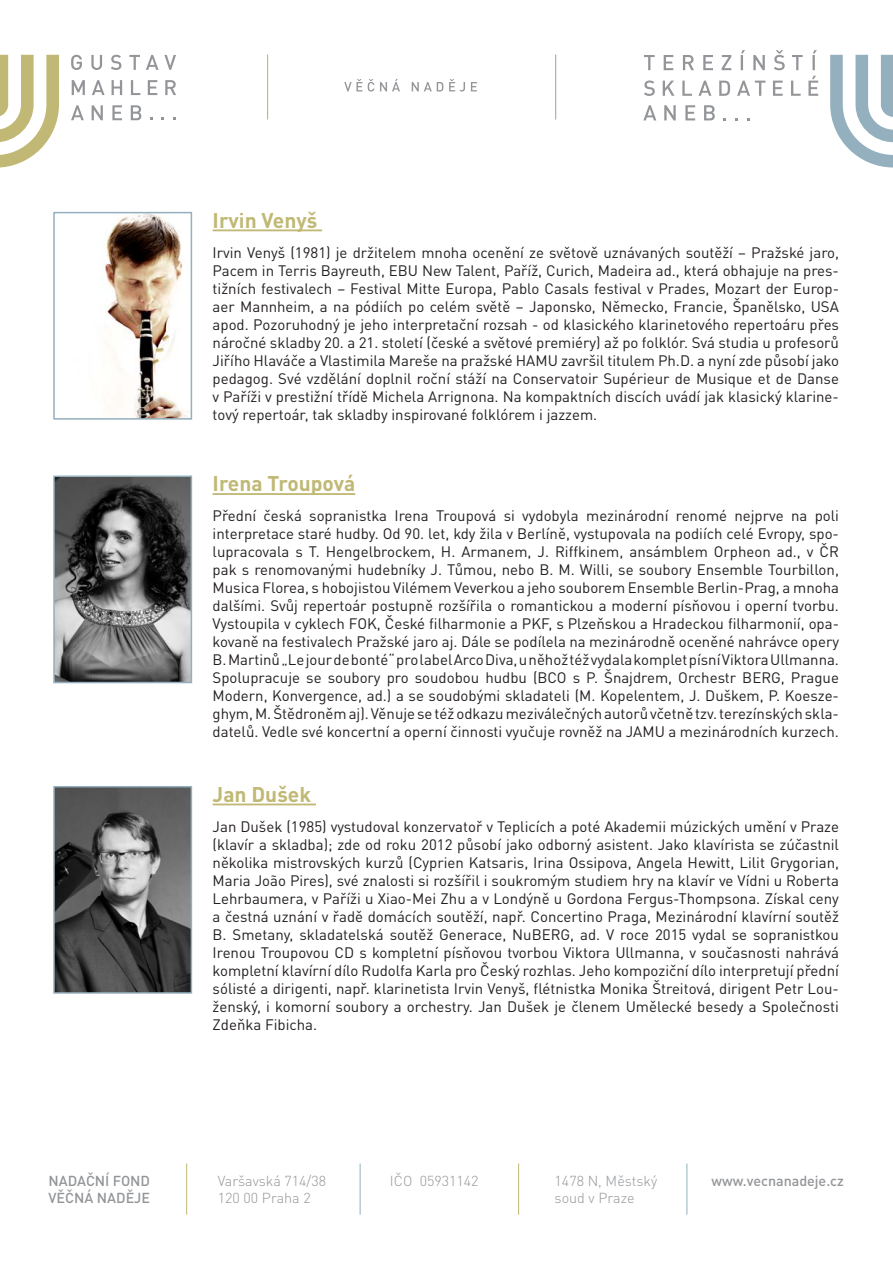
<style>
.page{position:relative;width:893px;height:1263px;background:#fff}
.page>*{position:absolute;margin:0;border:0;box-sizing:border-box;transform-origin:0 0}
.t1{font:700 21px "DIN Pro";color:#c0b874}
.t2{font:15px/18px "DIN Pro";color:#231f20;text-align:justify}
.t3{font:300 14.25px/17.1px "DIN Pro";color:#939598}
.t4{font:500 14.25px/17.1px "DIN Pro";color:#939598}
</style>
<div class="page">
<hr style="left:186px;top:1163px;width:1px;height:52px;background:#c0b874">
<hr style="left:518px;top:1163px;width:1px;height:52px;background:#c0b874">
<hr style="left:360px;top:1163px;width:1px;height:52px;background:#94afbd">
<hr style="left:686px;top:1163px;width:1px;height:52px;background:#94afbd">
<hr style="left:213px;top:229px;width:109px;height:2px;background:#c0b874">
<hr style="left:213px;top:493px;width:142px;height:2px;background:#c0b874">
<hr style="left:213px;top:803px;width:103px;height:2px;background:#c0b874">
<img style="left:104px;top:215px;width:84px;height:202px">
<div style="left:53px;top:212px;width:139px;height:208px;border:2px solid #94afbd"></div>
<img style="left:56px;top:478px;width:133px;height:202px">
<div style="left:53px;top:475px;width:139px;height:208px;border:2px solid #94afbd"></div>
<img style="left:56px;top:789px;width:133px;height:202px">
<div style="left:53px;top:786px;width:139px;height:208px;border:2px solid #94afbd"></div>
<svg style="left:643px;top:105px;width:13px;height:15px"></svg>
<svg style="left:664px;top:105px;width:12px;height:15px"></svg>
<svg style="left:685px;top:105px;width:10px;height:15px"></svg>
<svg style="left:704px;top:105px;width:11px;height:15px"></svg>
<svg style="left:644px;top:55px;width:11px;height:15px"></svg>
<svg style="left:664px;top:55px;width:9px;height:15px"></svg>
<svg style="left:683px;top:55px;width:11px;height:15px"></svg>
<svg style="left:703px;top:55px;width:10px;height:15px"></svg>
<svg style="left:722px;top:55px;width:9px;height:15px"></svg>
<svg style="left:741px;top:50px;width:4px;height:20px"></svg>
<svg style="left:753px;top:55px;width:12px;height:15px"></svg>
<svg style="left:774px;top:50px;width:11px;height:20px"></svg>
<svg style="left:792px;top:55px;width:11px;height:15px"></svg>
<svg style="left:812px;top:50px;width:5px;height:20px"></svg>
<svg style="left:644px;top:80px;width:11px;height:16px"></svg>
<svg style="left:663px;top:81px;width:11px;height:15px"></svg>
<svg style="left:682px;top:81px;width:10px;height:15px"></svg>
<svg style="left:698px;top:81px;width:13px;height:15px"></svg>
<svg style="left:719px;top:81px;width:11px;height:15px"></svg>
<svg style="left:737px;top:81px;width:28px;height:15px"></svg>
<svg style="left:773px;top:81px;width:10px;height:15px"></svg>
<svg style="left:791px;top:81px;width:10px;height:15px"></svg>
<svg style="left:808px;top:76px;width:10px;height:20px"></svg>
<svg style="left:830px;top:55px;width:63px;height:112px"></svg>
<svg style="left:71px;top:55px;width:11px;height:15px"></svg>
<svg style="left:91px;top:55px;width:11px;height:15px"></svg>
<svg style="left:111px;top:55px;width:10px;height:15px"></svg>
<svg style="left:129px;top:55px;width:11px;height:15px"></svg>
<svg style="left:146px;top:55px;width:30px;height:15px"></svg>
<svg style="left:72px;top:80px;width:13px;height:15px"></svg>
<svg style="left:92px;top:80px;width:13px;height:15px"></svg>
<svg style="left:112px;top:80px;width:10px;height:15px"></svg>
<svg style="left:131px;top:80px;width:9px;height:15px"></svg>
<svg style="left:148px;top:80px;width:9px;height:15px"></svg>
<svg style="left:165px;top:80px;width:11px;height:15px"></svg>
<svg style="left:71px;top:105px;width:13px;height:15px"></svg>
<svg style="left:92px;top:105px;width:11px;height:15px"></svg>
<svg style="left:112px;top:105px;width:10px;height:15px"></svg>
<svg style="left:131px;top:105px;width:10px;height:15px"></svg>
<svg style="left:0;top:55px;width:59px;height:112px"></svg>
<svg style="left:344px;top:79px;width:18px;height:12px"></svg>
<svg style="left:368px;top:79px;width:6px;height:13px"></svg>
<svg style="left:380px;top:79px;width:20px;height:12px"></svg>
<svg style="left:412px;top:82px;width:31px;height:9px"></svg>
<svg style="left:449px;top:79px;width:16px;height:13px"></svg>
<svg style="left:471px;top:82px;width:6px;height:9px"></svg>
<hr style="left:267px;top:55px;width:1px;height:64px;background:#c0b874">
<hr style="left:555px;top:55px;width:1px;height:64px;background:#94afbd">
<p class="t1" style="left:213px;top:213px;width:106px">Irvin Venyš</p>
<p class="t2" style="left:213px;top:245px;width:628px">Irvin Venyš (1981) je držitelem mnoha ocenění ze světově uznávaných soutěží – Pražské jaro, Pacem in Terris Bayreuth, EBU New Talent, Paříž, Curich, Madeira ad., která obhajuje na pres&shy;tižních festivalech – Festival Mitte Europa, Pablo Casals festival v Prades, Mozart der Europ&shy;aer Mannheim, a na pódiích po celém světě – Japonsko, Německo, Francie, Španělsko, USA apod. Pozoruhodný je jeho interpretační rozsah - od klasického klarinetového repertoáru přes náročné skladby 20. a 21. století (české a světové premiéry) až po folklór. Svá studia u profesorů Jiřího Hlaváče a Vlastimila Mareše na pražské HAMU završil titulem Ph.D. a nyní zde působí jako pedagog. Své vzdělání doplnil roční stáží na Conservatoir Supérieur de Musique et de Danse v Paříži v prestižní třídě Michela Arrignona. Na kompaktních discích uvádí jak klasický klarine&shy;tový repertoár, tak skladby inspirované folklórem i jazzem.</p>
<p class="t1" style="left:213px;top:476px;width:144px">Irena Troupová</p>
<p class="t2" style="left:213px;top:509px;width:628px">Přední česká sopranistka Irena Troupová si vydobyla mezinárodní renomé nejprve na poli interpretace staré hudby. Od 90. let, kdy žila v Berlíně, vystupovala na podiích celé Evropy, spo&shy;lupracovala s T. Hengelbrockem, H. Armanem, J. Riffkinem, ansámblem Orpheon ad., v ČR pak s renomovanými hudebníky J. Tůmou, nebo B. M. Willi, se soubory Ensemble Tourbillon, Musica Florea, s hobojistou Vilémem Veverkou a jeho souborem Ensemble Berlin-Prag, a mnoha dalšími. Svůj repertoár postupně rozšířila o romantickou a moderní písňovou i operní tvorbu.<br>Vystoupila v cyklech FOK, České filharmonie a PKF, s Plzeňskou a Hradeckou filharmonií, opa&shy;kovaně na festivalech Pražské jaro aj. Dále se podílela na mezinárodně oceněné nahrávce opery B. Martinů „Le jour de bonté“ pro label Arco Diva, u něhož též vydala komplet písní Viktora Ullmanna.<br>Spolupracuje se soubory pro soudobou hudbu (BCO s P. Šnajdrem, Orchestr BERG, Prague Modern, Konvergence, ad.) a se soudobými skladateli (M. Kopelentem, J. Duškem, P. Koesze&shy;ghym, M. Štědroněm aj). Věnuje se též odkazu meziválečných autorů včetně tzv. terezínských skla&shy;datelů. Vedle své koncertní a operní činnosti vyučuje rovněž na JAMU a mezinárodních kurzech.</p>
<p class="t1" style="left:213px;top:787px;width:100px">Jan Dušek</p>
<p class="t2" style="left:213px;top:819px;width:628px">Jan Dušek (1985) vystudoval konzervatoř v Teplicích a poté Akademii múzických umění v Praze (klavír a skladba); zde od roku 2012 působí jako odborný asistent. Jako klavírista se zúčastnil několika mistrovských kurzů (Cyprien Katsaris, Irina Ossipova, Angela Hewitt, Lilit Grygorian, Maria João Pires), své znalosti si rozšířil i soukromým studiem hry na klavír ve Vídni u Roberta Lehrbaumera, v Paříži u Xiao-Mei Zhu a v Londýně u Gordona Fergus-Thompsona. Získal ceny a čestná uznání v řadě domácích soutěží, např. Concertino Praga, Mezinárodní klavírní soutěž B. Smetany, skladatelská soutěž Generace, NuBERG, ad. V roce 2015 vydal se sopranistkou Irenou Troupovou CD s kompletní písňovou tvorbou Viktora Ullmanna, v současnosti nahrává kompletní klavírní dílo Rudolfa Karla pro Český rozhlas. Jeho kompoziční dílo interpretují přední sólisté a dirigenti, např. klarinetista Irvin Venyš, flétnistka Monika Štreitová, dirigent Petr Lou&shy;ženský, i komorní soubory a orchestry. Jan Dušek je členem Umělecké besedy a Společnosti Zdeňka Fibicha.</p>
<p class="t4" style="left:49px;top:1172px;width:103px">NADAČNÍ FOND<br>VĚČNÁ NADĚJE</p>
<p class="t4" style="left:712px;top:1172px;width:134px">www.vecnanadeje.cz</p>
<p class="t3" style="left:218px;top:1172px;width:110px">Varšavská 714/38<br>120 00 Praha 2</p>
<p class="t3" style="left:390px;top:1172px;width:90px">IČO 05931142</p>
<p class="t3" style="left:555px;top:1172px;width:104px">1478 N, Městský soud v Praze</p>
</div>
